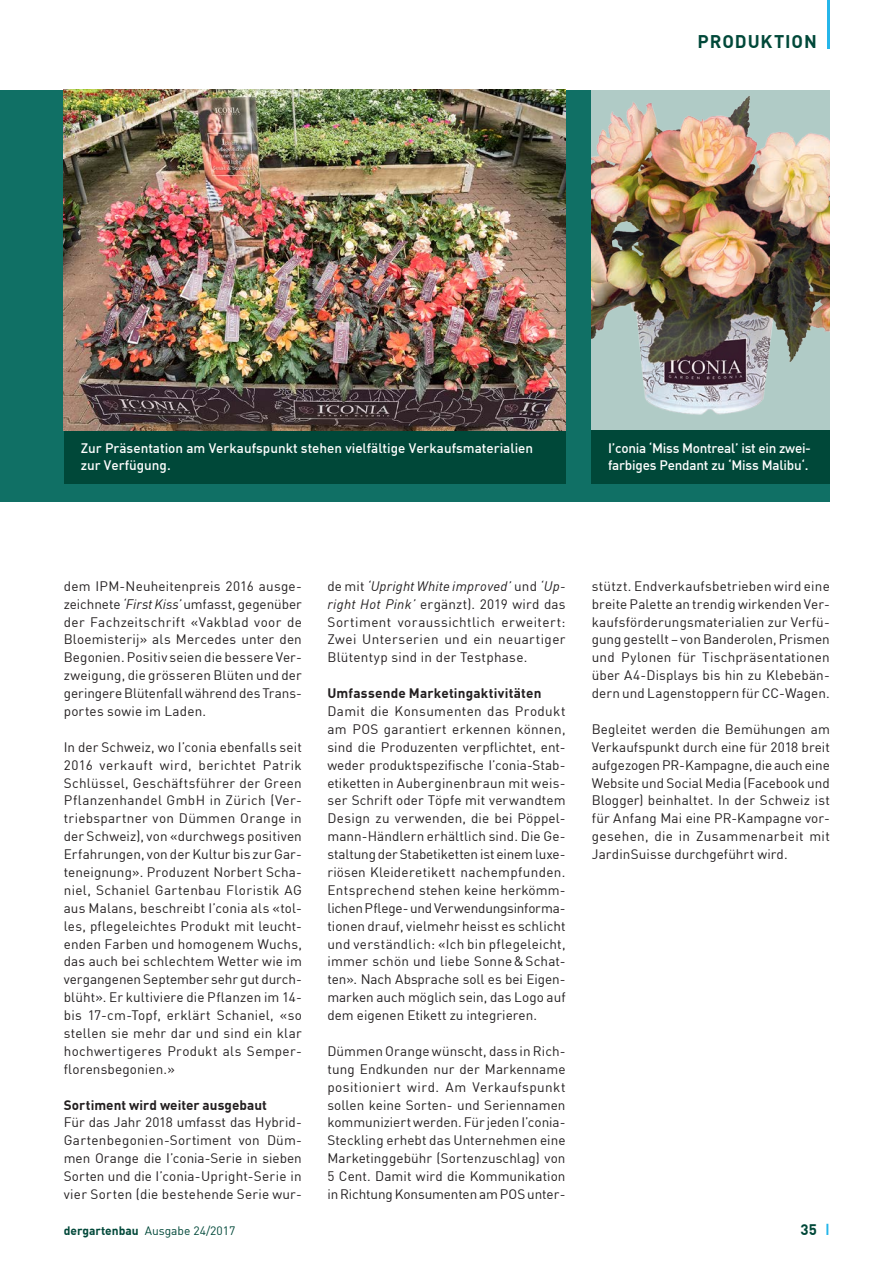
<style>
.page{position:relative;width:893px;height:1263px;background:#fff}
.page>*{position:absolute;margin:0;border:0;box-sizing:border-box;transform-origin:0 0}
.t1{font:700 18px "DIN Offc Pro";letter-spacing:.05em;color:#004839}
.t2{font:700 15px "DIN Offc Pro";color:#004839}
.t3{font:13.5px/17.9px "DIN Offc Pro";letter-spacing:.01em;color:#231f20;text-align:justify}
.t4{font:500 13.5px/16.5px "DIN Offc Pro";color:#fff}
.t5{font:700 13.5px "DIN Offc Pro";letter-spacing:.01em;color:#231f20}
.t6{font:12px "DIN Offc Pro";color:#004839}
.s1{font-style:italic}
.s2{font-weight:700}
</style>
<div class="page">
<hr style="left:827px;top:0;width:3px;height:49px;background:#26b6ea">
<svg style="left:826px;top:1224px;width:2px;height:11px"></svg>
<div style="left:0;top:90px;width:830px;height:411px;background:#107065"></div>
<div style="left:64px;top:430px;width:502px;height:53px;background:#004839"></div>
<div style="left:591px;top:430px;width:239px;height:53px;background:#004839"></div>
<img style="left:591px;top:90px;width:239px;height:340px">
<img style="left:64px;top:90px;width:502px;height:341px">
<h1 class="t1" style="left:698px;top:27px;width:121px">PRODUKTION</h1>
<p class="t4" style="left:81px;top:439px;width:454px">Zur Präsentation am Verkaufspunkt stehen vielfältige Verkaufsmaterialien zur Verfügung.</p>
<p class="t4" style="left:608px;top:439px;width:204px">I’conia ‘Miss Montreal’ ist ein zwei&shy;farbiges Pendant zu ‘Miss Malibu‘.</p>
<p class="t3" style="left:64px;top:576px;width:240px">dem IPM-Neuheitenpreis 2016 ausge&shy;zeichnete <span class="s1">‘First Kiss’</span> umfasst, gegenüber der Fachzeitschrift «Vakblad voor de Bloemisterij» als Mercedes unter den Begonien. Positiv seien die bessere Ver&shy;zweigung, die grösseren Blüten und der geringere Blütenfall während des Trans&shy;portes sowie im Laden.</p>
<p class="t3" style="left:64px;top:737px;width:240px">In der Schweiz, wo I’conia ebenfalls seit 2016 verkauft wird, berichtet Patrik Schlüssel, Geschäftsführer der Green Pflanzenhandel GmbH in Zürich (Ver&shy;triebspartner von Dümmen Orange in der Schweiz), von «durchwegs positiven Erfahrungen, von der Kultur bis zur Gar&shy;teneignung». Produzent Norbert Scha&shy;niel, Schaniel Gartenbau Floristik AG aus Malans, beschreibt I’conia als «tol&shy;les, pflegeleichtes Produkt mit leucht&shy;enden Farben und homogenem Wuchs, das auch bei schlechtem Wetter wie im vergangenen September sehr gut durch&shy;blüht». Er kultiviere die Pflanzen im 14- bis 17-cm-Topf, erklärt Schaniel, «so stellen sie mehr dar und sind ein klar hochwertigeres Produkt als Semper&shy;florensbegonien.»</p>
<p class="t5" style="left:64px;top:1093px;width:205px">Sortiment wird weiter ausgebaut</p>
<p class="t3" style="left:64px;top:1112px;width:240px">Für das Jahr 2018 umfasst das Hybrid-Gartenbegonien-Sortiment von Düm&shy;men Orange die I’conia-Serie in sieben Sorten und die I’conia-Upright-Serie in vier Sorten (die bestehende Serie wur-</p>
<p class="t3" style="left:327px;top:576px;width:240px">de mit <span class="s1">‘Upright White improved’</span> und <span class="s1">‘Up&shy;right Hot Pink’</span> ergänzt). 2019 wird das Sortiment voraussichtlich erweitert:<br>Zwei Unterserien und ein neuartiger Blütentyp sind in der Testphase.</p>
<p class="t5" style="left:327px;top:682px;width:215px">Umfassende Marketingaktivitäten</p>
<p class="t3" style="left:327px;top:701px;width:240px">Damit die Konsumenten das Produkt am POS garantiert erkennen können, sind die Produzenten verpflichtet, ent&shy;weder produktspezifische I’conia-Stab&shy;etiketten in Auberginenbraun mit weis&shy;ser Schrift oder Töpfe mit verwandtem Design zu verwenden, die bei Pöppel&shy;mann-Händlern erhältlich sind. Die Ge&shy;staltung der Stabetiketten ist einem luxe&shy;riösen Kleideretikett nachempfunden.<br>Entsprechend stehen keine herkömm&shy;lichen Pflege- und Verwendungsinforma&shy;tionen drauf, vielmehr heisst es schlicht und verständlich: «Ich bin pflegeleicht, immer schön und liebe Sonne&amp;Schat&shy;ten». Nach Absprache soll es bei Eigen&shy;marken auch möglich sein, das Logo auf dem eigenen Etikett zu integrieren.</p>
<p class="t3" style="left:327px;top:1041px;width:240px">Dümmen Orange wünscht, dass in Rich&shy;tung Endkunden nur der Markenname positioniert wird. Am Verkaufspunkt sollen keine Sorten- und Seriennamen kommuniziert werden. Für jeden I’conia-Steckling erhebt das Unternehmen eine Marketinggebühr (Sortenzuschlag) von 5 Cent. Damit wird die Kommunikation in Richtung Konsumenten am POS unter-</p>
<p class="t3" style="left:592px;top:576px;width:240px">stützt. Endverkaufsbetrieben wird eine breite Palette an trendig wirkenden Ver&shy;kaufsförderungsmaterialien zur Verfü&shy;gung gestellt – von Banderolen, Prismen und Pylonen für Tischpräsentationen über A4-Displays bis hin zu Klebebän&shy;dern und Lagenstoppern für CC-Wagen.</p>
<p class="t3" style="left:592px;top:719px;width:240px">Begleitet werden die Bemühungen am Verkaufspunkt durch eine für 2018 breit aufgezogen PR-Kampagne, die auch eine Website und Social Media (Facebook und Blogger) beinhaltet. In der Schweiz ist für Anfang Mai eine PR-Kampagne vor&shy;gesehen, die in Zusammenarbeit mit JardinSuisse durchgeführt wird.</p>
<p class="t6" style="left:64px;top:1221px;width:173px"><span class="s2">dergartenbau</span> Ausgabe 24/2017</p>
<p class="t2" style="left:801px;top:1217px;width:18px">35</p>
</div>
